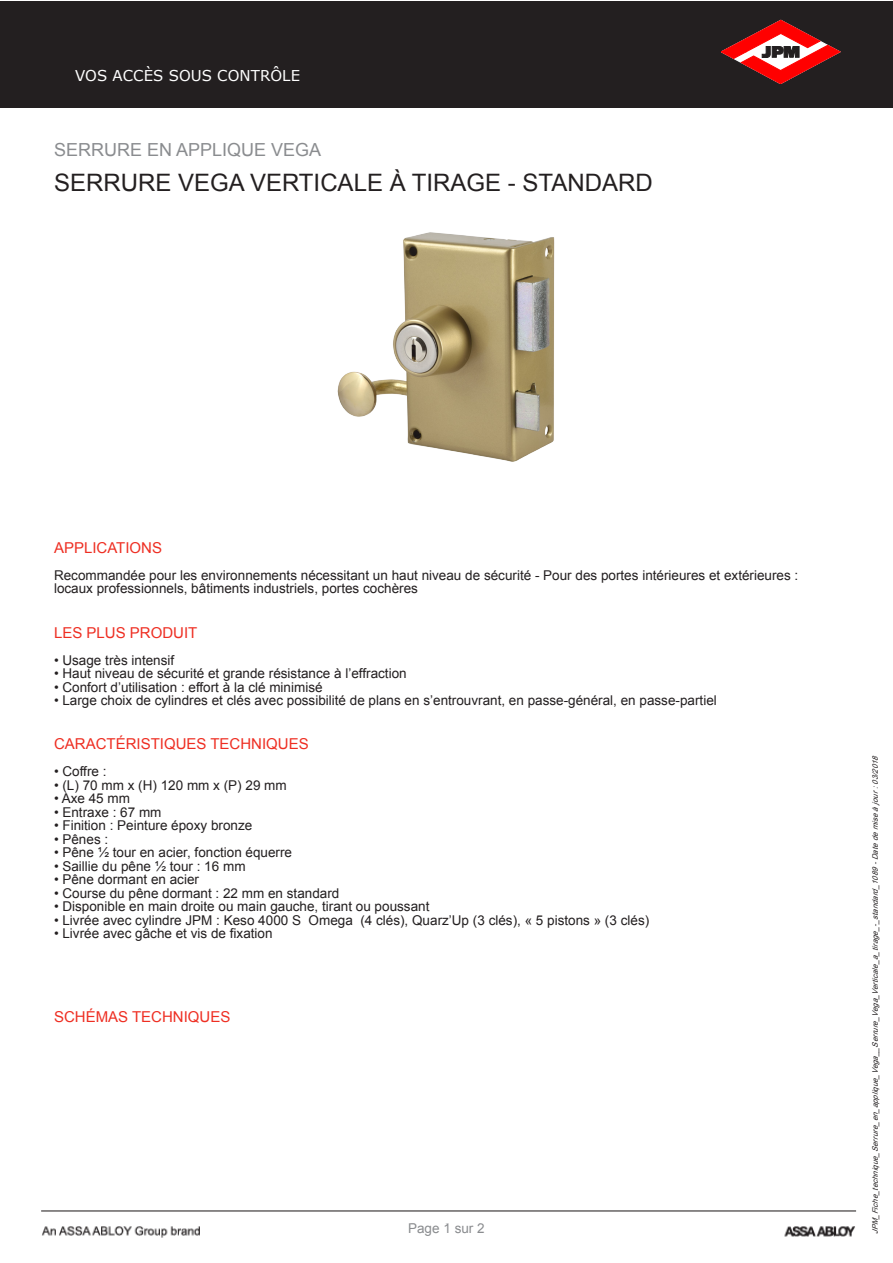
<style>
.page{position:relative;width:893px;height:1263px;background:#fff}
.page>*{position:absolute;margin:0;border:0;box-sizing:border-box;transform-origin:0 0}
.t1{font:24px "Arial";color:#231f20}
.t2{font:18px "Arial";color:#8a8c8f}
.t3{font:15px "Arial";color:#ee2e22}
.t4{font:15px "Verdana";letter-spacing:.005em;color:#fff}
.t5{font:15px "Calibri";color:#939598}
.t6{font:13.5px/13.5px "Arial";color:#231f20}
.t7{font:13.5px "Arial";color:#8a8c8f}
.t8{font:italic 7.5px "Arial";color:#231f20}
</style>
<div class="page">
<div style="left:0;top:1px;width:893px;height:106px;background:#231f20"></div>
<img style="left:41px;top:1210px;width:816px;height:28px">
<svg style="left:721px;top:20px;width:119px;height:64px"></svg>
<div style="left:368px;top:1224px;width:157px;height:29px;background:#fff"></div>
<img style="left:337px;top:232px;width:218px;height:230px">
<p class="t4" style="left:75px;top:66px;width:227px">VOS ACCÈS SOUS CONTRÔLE</p>
<h2 class="t2" style="left:54px;top:138px;width:269px">SERRURE EN APPLIQUE VEGA</h2>
<h1 class="t1" style="left:54px;top:167px;width:600px">SERRURE VEGA VERTICALE À TIRAGE - STANDARD</h1>
<p class="t3" style="left:54px;top:538px;width:110px">APPLICATIONS</p>
<p class="t6" style="left:54px;top:568px;width:746px">Recommandée pour les environnements nécessitant un haut niveau de sécurité - Pour des portes intérieures et extérieures : locaux professionnels, bâtiments industriels, portes cochères</p>
<p class="t3" style="left:54px;top:622px;width:145px">LES PLUS PRODUIT</p>
<p class="t6" style="left:54px;top:653px;width:122px">• Usage très intensif</p>
<p class="t6" style="left:54px;top:667px;width:354px">• Haut niveau de sécurité et grande résistance à l’effraction</p>
<p class="t6" style="left:54px;top:680px;width:270px">• Confort d’utilisation : effort à la clé minimisé</p>
<p class="t6" style="left:54px;top:694px;width:664px">• Large choix de cylindres et clés avec possibilité de plans en s’entrouvrant, en passe-général, en passe-partiel</p>
<p class="t3" style="left:54px;top:734px;width:256px">CARACTÉRISTIQUES TECHNIQUES</p>
<p class="t6" style="left:54px;top:765px;width:54px">• Coffre :</p>
<p class="t6" style="left:54px;top:778px;width:234px">• (L) 70 mm x (H) 120 mm x (P) 29 mm</p>
<p class="t6" style="left:54px;top:792px;width:78px">• Axe 45 mm</p>
<p class="t6" style="left:54px;top:805px;width:109px">• Entraxe : 67 mm</p>
<p class="t6" style="left:54px;top:819px;width:200px">• Finition : Peinture époxy bronze</p>
<p class="t6" style="left:54px;top:832px;width:56px">• Pênes :</p>
<p class="t6" style="left:54px;top:846px;width:240px">• Pêne ½ tour en acier, fonction équerre</p>
<p class="t6" style="left:54px;top:859px;width:193px">• Saillie du pêne ½ tour : 16 mm</p>
<p class="t6" style="left:54px;top:873px;width:147px">• Pêne dormant en acier</p>
<p class="t6" style="left:54px;top:886px;width:287px">• Course du pêne dormant : 22 mm en standard</p>
<p class="t6" style="left:54px;top:900px;width:377px">• Disponible en main droite ou main gauche, tirant ou poussant</p>
<p class="t6" style="left:54px;top:913px;width:597px">• Livrée avec cylindre JPM : Keso 4000 S Omega (4 clés), Quarz’Up (3 clés), « 5 pistons » (3 clés)</p>
<p class="t6" style="left:54px;top:927px;width:220px">• Livrée avec gâche et vis de fixation</p>
<p class="t3" style="left:54px;top:1007px;width:178px">SCHÉMAS TECHNIQUES</p>
<p class="t5" style="left:410px;top:1218px;width:75px">Page 1 sur 1</p>
<p class="t7" style="left:408px;top:1220px;width:78px">Page 1 sur 2</p>
<p class="t8" style="left:870px;top:1234px;width:483px;rotate:-90deg">JPM_Fiche_technique_Serrure_en_applique_Vega__Serrure_Vega_Verticale_a_tirage_-_standard_1089-Datedemiseàjour:03/2018</p>
</div>
